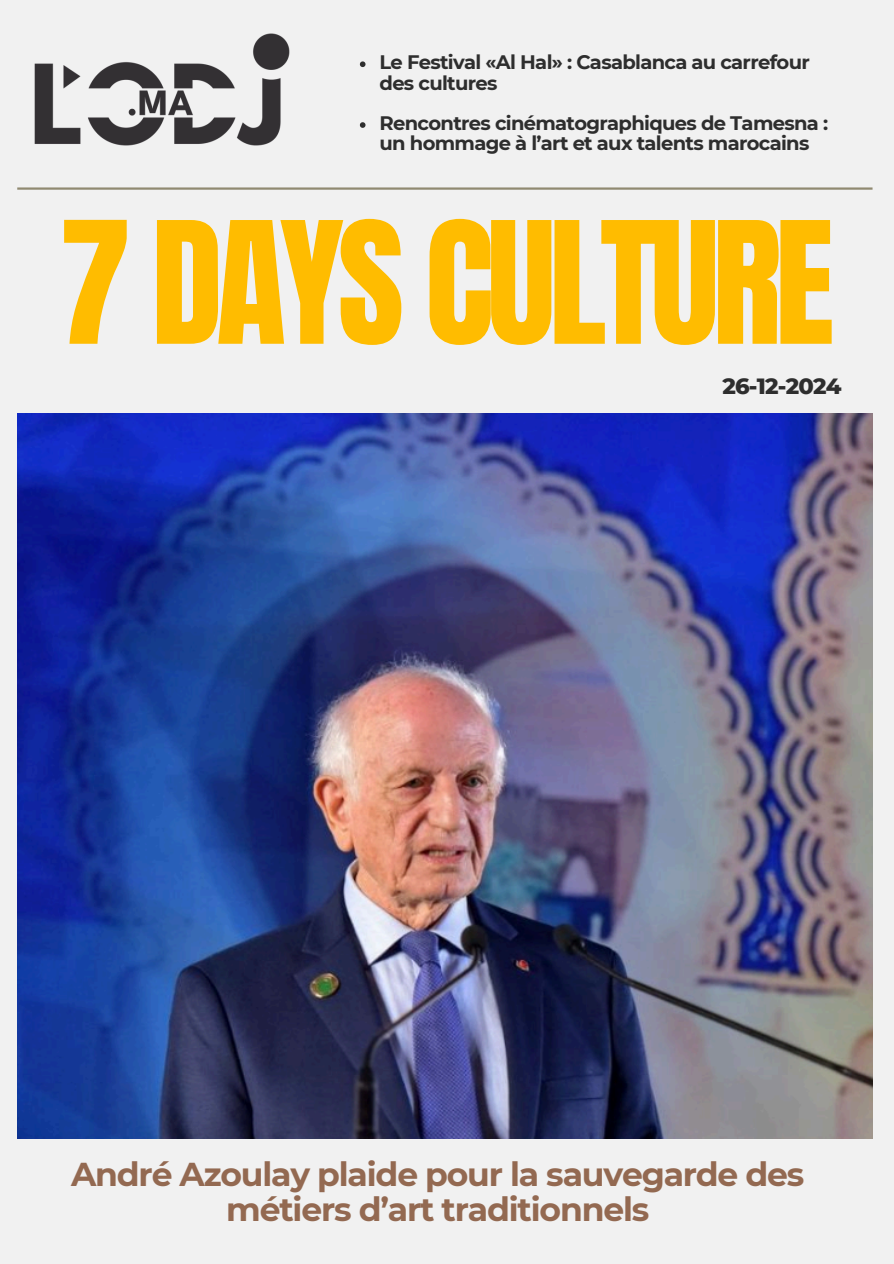
<style>
.page{position:relative;width:894px;height:1264px;background:#fff}
.page>*{position:absolute;margin:0;border:0;box-sizing:border-box;transform-origin:0 0}
.t1{font:144px "Anton";letter-spacing:-.045em;color:#ffbc00}
.t2{font:700 33px/34.8px "Montserrat";letter-spacing:-.035em;color:#936951;text-align:center}
.t3{font:800 22.5px "Montserrat";letter-spacing:-.035em;color:#2e2e2e}
.t4{font:700 19.5px/20.2px "Montserrat";letter-spacing:-.035em;color:#2e2e2e}
</style>
<div class="page">
<div style="left:0;top:0;width:893px;height:1263px;background:#f1f1f1"></div>
<img style="left:17px;top:414px;width:855px;height:724px">
<hr style="left:17px;top:187px;width:855px;height:3px;background:#908a71">
<img style="left:34px;top:33px;width:256px;height:113px">
<img style="left:268px;top:497px;width:356px;height:268px">
<img style="left:286px;top:515px;width:356px;height:268px">
<svg style="left:360px;top:61px;width:5px;height:6px"></svg>
<svg style="left:360px;top:122px;width:5px;height:6px"></svg>
<p class="t4" style="left:379px;top:52px;width:431px">Le Festival «Al Hal» : Casablanca au carrefour des cultures</p>
<h1 class="t4" style="left:379px;top:113px;width:450px">Rencontres cinématographiques de Tamesna : un hommage à l’art et aux talents marocains</h1>
<p class="t1" style="left:59px;top:180px;width:776px">7 DAYS CULTURE</p>
<p class="t3" style="left:722px;top:372px;width:121px">26-12-2024</p>
<p class="t2" style="left:71px;top:1157px;width:734px">André Azoulay plaide pour la sauvegarde des métiers d’art traditionnels</p>
</div>
